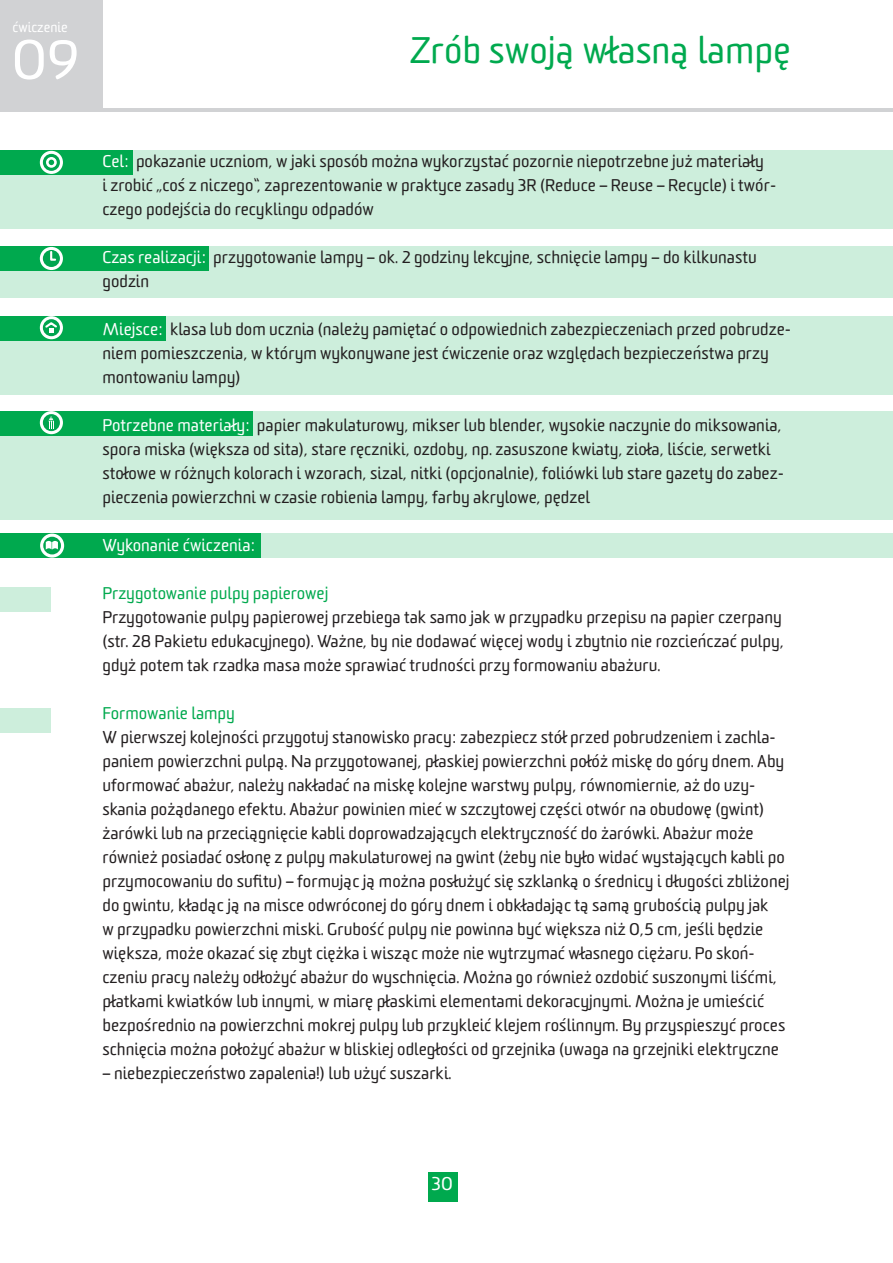
<style>
.page{position:relative;width:893px;height:1263px;background:#fff}
.page>*{position:absolute;margin:0;border:0;box-sizing:border-box;transform-origin:0 0}
.t1{font:54px "Sommet Rounded";color:#fff}
.t2{font:36px "Sommet Rounded";color:#00a94e}
.t3{font:18px "Sommet Rounded";color:#fff}
.t4{font:16.5px/24px "Sommet Rounded";color:#231f20}
.t5{font:16.5px "Sommet Rounded";color:#00a94e}
.t6{font:16.5px "Sommet Rounded";color:#fff}
.t7{font:13.5px "Sommet Rounded";color:#fff}
.s1{color:#fff}
</style>
<div class="page">
<div style="left:0;top:0;width:102px;height:111px;background:#d1d2d4"></div>
<div style="left:428px;top:1172px;width:29px;height:29px;background:#00a94e"></div>
<hr style="left:0;top:108px;width:893px;height:4px;background:#d1d2d4">
<div style="left:0;top:533px;width:893px;height:25px;background:#cdeedc"></div>
<div style="left:0;top:533px;width:260px;height:25px;background:#00a94e"></div>
<div style="left:0;top:412px;width:893px;height:108px;background:#cdeedc"></div>
<div style="left:0;top:411px;width:253px;height:25px;background:#00a94e"></div>
<div style="left:0;top:316px;width:893px;height:78px;background:#cdeedc"></div>
<div style="left:0;top:316px;width:166px;height:24px;background:#00a94e"></div>
<div style="left:0;top:246px;width:893px;height:52px;background:#cdeedc"></div>
<div style="left:0;top:246px;width:209px;height:25px;background:#00a94e"></div>
<div style="left:1px;top:151px;width:892px;height:78px;background:#cdeedc"></div>
<div style="left:0;top:151px;width:132px;height:24px;background:#00a94e"></div>
<svg style="left:40px;top:151px;width:23px;height:23px"></svg>
<svg style="left:43px;top:154px;width:17px;height:17px"></svg>
<svg style="left:46px;top:157px;width:11px;height:11px"></svg>
<svg style="left:35px;top:150px;width:19px;height:15px"></svg>
<svg style="left:40px;top:247px;width:23px;height:23px"></svg>
<div style="left:43px;top:250px;width:17px;height:17px;background:#00a54f;border-radius:50%"></div>
<svg style="left:49px;top:250px;width:8px;height:11px"></svg>
<svg style="left:40px;top:316px;width:23px;height:23px"></svg>
<svg style="left:43px;top:319px;width:17px;height:17px"></svg>
<svg style="left:43px;top:321px;width:16px;height:11px"></svg>
<svg style="left:40px;top:411px;width:23px;height:23px"></svg>
<div style="left:43px;top:414px;width:17px;height:17px;background:#00a54f;border-radius:50%"></div>
<svg style="left:49px;top:416px;width:5px;height:13px"></svg>
<svg style="left:40px;top:534px;width:24px;height:24px"></svg>
<svg style="left:43px;top:537px;width:18px;height:17px"></svg>
<svg style="left:46px;top:541px;width:12px;height:8px"></svg>
<div style="left:0;top:587px;width:51px;height:25px;background:#cdeedc"></div>
<div style="left:0;top:708px;width:51px;height:25px;background:#cdeedc"></div>
<p class="t7" style="left:12px;top:18px;width:57px">ćwiczenie</p>
<h1 class="t1" style="left:12px;top:25px;width:69px">09</h1>
<h2 class="t2" style="left:409px;top:27px;width:383px">Zrób swoją własną lampę</h2>
<p class="t4" style="left:102px;top:149px;width:675px"><span class="s1">Cel:</span> pokazanie uczniom, w jaki sposób można wykorzystać pozornie niepotrzebne już materiały<br>i zrobić „coś z niczego”, zaprezentowanie w praktyce zasady 3R (Reduce – Reuse – Recycle) i twór&shy;czego podejścia do recyklingu odpadów</p>
<p class="t4" style="left:102px;top:245px;width:656px"><span class="s1">Czas realizacji:</span> przygotowanie lampy – ok. 2 godziny lekcyjne, schnięcie lampy – do kilkunastu godzin</p>
<p class="t4" style="left:102px;top:317px;width:690px"><span class="s1">Miejsce:</span> klasa lub dom ucznia (należy pamiętać o odpowiednich zabezpieczeniach przed pobrudze&shy;niem pomieszczenia, w którym wykonywane jest ćwiczenie oraz względach bezpieczeństwa przy montowaniu lampy)</p>
<p class="t4" style="left:102px;top:413px;width:683px"><span class="s1">Potrzebne materiały:</span> papier makulaturowy, mikser lub blender, wysokie naczynie do miksowania, spora miska (większa od sita), stare ręczniki, ozdoby, np. zasuszone kwiaty, zioła, liście, serwetki stołowe w różnych kolorach i wzorach, sizal, nitki (opcjonalnie), foliówki lub stare gazety do zabez&shy;pieczenia powierzchni w czasie robienia lampy, farby akrylowe, pędzel</p>
<p class="t6" style="left:102px;top:534px;width:155px">Wykonanie ćwiczenia:</p>
<p class="t5" style="left:102px;top:582px;width:228px">Przygotowanie pulpy papierowej</p>
<p class="t4" style="left:102px;top:605px;width:683px">Przygotowanie pulpy papierowej przebiega tak samo jak w przypadku przepisu na papier czerpany (str. 28 Pakietu edukacyjnego). Ważne, by nie dodawać więcej wody i zbytnio nie rozcieńczać pulpy, gdyż potem tak rzadka masa może sprawiać trudności przy formowaniu abażuru.</p>
<p class="t5" style="left:102px;top:702px;width:134px">Formowanie lampy</p>
<p class="t4" style="left:102px;top:725px;width:689px">W pierwszej kolejności przygotuj stanowisko pracy: zabezpiecz stół przed pobrudzeniem i zachla&shy;paniem powierzchni pulpą. Na przygotowanej, płaskiej powierzchni połóż miskę do góry dnem. Aby uformować abażur, należy nakładać na miskę kolejne warstwy pulpy, równomiernie, aż do uzy&shy;skania pożądanego efektu. Abażur powinien mieć w szczytowej części otwór na obudowę (gwint) żarówki lub na przeciągnięcie kabli doprowadzających elektryczność do żarówki. Abażur może również posiadać osłonę z pulpy makulaturowej na gwint (żeby nie było widać wystających kabli po przymocowaniu do sufitu) – formując ją można posłużyć się szklanką o średnicy i długości zbliżonej do gwintu, kładąc ją na misce odwróconej do góry dnem i obkładając tą samą grubością pulpy jak<br>w przypadku powierzchni miski. Grubość pulpy nie powinna być większa niż 0,5 cm, jeśli będzie większa, może okazać się zbyt ciężka i wisząc może nie wytrzymać własnego ciężaru. Po skoń&shy;czeniu pracy należy odłożyć abażur do wyschnięcia. Można go również ozdobić suszonymi liśćmi, płatkami kwiatków lub innymi, w miarę płaskimi elementami dekoracyjnymi. Można je umieścić bezpośrednio na powierzchni mokrej pulpy lub przykleić klejem roślinnym. By przyspieszyć proces schnięcia można położyć abażur w bliskiej odległości od grzejnika (uwaga na grzejniki elektryczne</p>
<p class="t4" style="left:102px;top:1061px;width:351px">– niebezpieczeństwo zapalenia!) lub użyć suszarki.</p>
<p class="t3" style="left:432px;top:1172px;width:23px">30</p>
</div>
